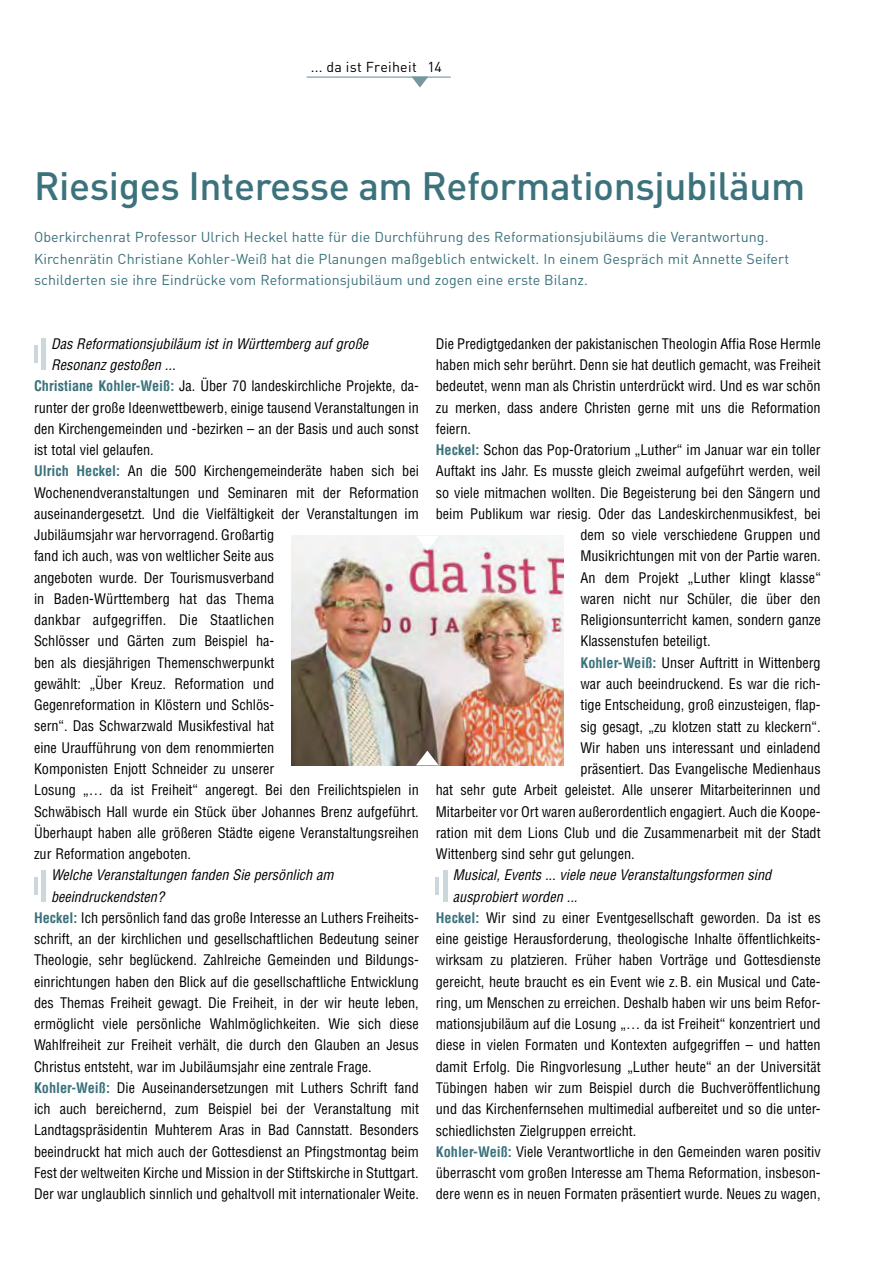
<style>
.page{position:relative;width:893px;height:1263px;background:#fff}
.page>*{position:absolute;margin:0;border:0;box-sizing:border-box;transform-origin:0 0}
.t1{font:500 39px "DIN";letter-spacing:-.01em;color:#3b727c}
.t2{font:condensed 14.25px "Helvetica LT Std";color:#000}
.t3{font:14.25px/21.3px "DIN";letter-spacing:.005em;color:#3b727c}
.t4{font:italic condensed 14.25px "Helvetica LT Std";color:#000}
.t5{font:14.25px "DIN";letter-spacing:.02em;color:#000}
.s1{font-weight:700;color:#3b727c}
</style>
<div class="page">
<hr style="left:307px;top:77px;width:144px;height:1px;background:#7497a0">
<svg style="left:411px;top:77px;width:17px;height:11px"></svg>
<img style="left:291px;top:536px;width:272px;height:229px">
<svg style="left:416px;top:536px;width:23px;height:15px"></svg>
<svg style="left:416px;top:751px;width:23px;height:14px"></svg>
<div style="left:41px;top:338px;width:5px;height:32px;background:#ccd7dc"></div>
<hr style="left:34px;top:345px;width:3px;height:17px;background:#ccd7dc">
<div style="left:41px;top:870px;width:5px;height:31px;background:#ccd7dc"></div>
<hr style="left:34px;top:877px;width:3px;height:17px;background:#ccd7dc">
<div style="left:443px;top:870px;width:5px;height:31px;background:#ccd7dc"></div>
<hr style="left:436px;top:877px;width:3px;height:17px;background:#ccd7dc">
<p class="t5" style="left:311px;top:59px;width:133px">... da ist Freiheit 14</p>
<h1 class="t1" style="left:34px;top:161px;width:773px">Riesiges Interesse am Reformationsjubiläum</h1>
<p class="t3" style="left:34px;top:227px;width:756px">Oberkirchenrat Professor Ulrich Heckel hatte für die Durchführung des Reformationsjubiläums die Verantwortung.<br>Kirchenrätin Christiane Kohler-Weiß hat die Planungen maßgeblich entwickelt. In einem Gespräch mit Annette Seifert schilderten sie ihre Eindrücke vom Reformationsjubiläum und zogen eine erste Bilanz.</p>
<p class="t4" style="left:51px;top:335px;width:319px">Das Reformationsjubiläum ist in Württemberg auf große</p>
<p class="t4" style="left:51px;top:356px;width:126px">Resonanz gestoßen ...</p>
<p class="t2" style="left:34px;top:377px;width:386px"><span class="s1">Christiane Kohler-Weiß:</span> Ja. Über 70 landeskirchliche Projekte, da-</p>
<p class="t2" style="left:34px;top:398px;width:386px">runter der große Ideenwettbewerb, einige tausend Veranstaltungen in</p>
<p class="t2" style="left:34px;top:420px;width:386px">den Kirchengemeinden und -bezirken – an der Basis und auch sonst</p>
<p class="t2" style="left:34px;top:441px;width:121px">ist total viel gelaufen.</p>
<p class="t2" style="left:34px;top:462px;width:386px"><span class="s1">Ulrich Heckel:</span> An die 500 Kirchengemeinderäte haben sich bei</p>
<p class="t2" style="left:34px;top:483px;width:386px">Wochenendveranstaltungen und Seminaren mit der Reformation</p>
<p class="t2" style="left:34px;top:505px;width:386px">auseinandergesetzt. Und die Vielfältigkeit der Veranstaltungen im</p>
<p class="t2" style="left:34px;top:526px;width:242px">Jubiläumsjahr war hervorragend. Großartig</p>
<p class="t2" style="left:34px;top:547px;width:242px">fand ich auch, was von weltlicher Seite aus</p>
<p class="t2" style="left:34px;top:568px;width:242px">angeboten wurde. Der Tourismusverband</p>
<p class="t2" style="left:34px;top:590px;width:242px">in Baden-Württemberg hat das Thema</p>
<p class="t2" style="left:34px;top:611px;width:242px">dankbar aufgegriffen. Die Staatlichen</p>
<p class="t2" style="left:34px;top:632px;width:242px">Schlösser und Gärten zum Beispiel ha-</p>
<p class="t2" style="left:34px;top:653px;width:242px">ben als diesjährigen Themenschwerpunkt</p>
<p class="t2" style="left:34px;top:675px;width:242px">gewählt: „Über Kreuz. Reformation und</p>
<p class="t2" style="left:34px;top:696px;width:240px">Gegenreformation in Klöstern und Schlös-</p>
<p class="t2" style="left:34px;top:717px;width:242px">sern“. Das Schwarzwald Musikfestival hat</p>
<p class="t2" style="left:34px;top:739px;width:242px">eine Uraufführung von dem renommierten</p>
<p class="t2" style="left:34px;top:760px;width:242px">Komponisten Enjott Schneider zu unserer</p>
<p class="t2" style="left:34px;top:781px;width:386px">Losung „… da ist Freiheit“ angeregt. Bei den Freilichtspielen in</p>
<p class="t2" style="left:34px;top:802px;width:386px">Schwäbisch Hall wurde ein Stück über Johannes Brenz aufgeführt.</p>
<p class="t2" style="left:34px;top:824px;width:386px">Überhaupt haben alle größeren Städte eigene Veranstaltungsreihen</p>
<p class="t2" style="left:34px;top:845px;width:159px">zur Reformation angeboten.</p>
<p class="t4" style="left:51px;top:866px;width:284px">Welche Veranstaltungen fanden Sie persönlich am</p>
<p class="t4" style="left:51px;top:887px;width:115px">beeindruckendsten?</p>
<p class="t2" style="left:34px;top:909px;width:384px"><span class="s1">Heckel:</span> Ich persönlich fand das große Interesse an Luthers Freiheits--</p>
<p class="t2" style="left:34px;top:930px;width:386px">schrift, an der kirchlichen und gesellschaftlichen Bedeutung seiner</p>
<p class="t2" style="left:34px;top:951px;width:384px">Theologie, sehr beglückend. Zahlreiche Gemeinden und Bildungs--</p>
<p class="t2" style="left:34px;top:972px;width:386px">einrichtungen haben den Blick auf die gesellschaftliche Entwicklung</p>
<p class="t2" style="left:34px;top:994px;width:386px">des Themas Freiheit gewagt. Die Freiheit, in der wir heute leben,</p>
<p class="t2" style="left:34px;top:1015px;width:386px">ermöglicht viele persönliche Wahlmöglichkeiten. Wie sich diese</p>
<p class="t2" style="left:34px;top:1036px;width:386px">Wahlfreiheit zur Freiheit verhält, die durch den Glauben an Jesus</p>
<p class="t2" style="left:34px;top:1057px;width:339px">Christus entsteht, war im Jubiläumsjahr eine zentrale Frage.</p>
<p class="t2" style="left:34px;top:1079px;width:386px"><span class="s1">Kohler-Weiß:</span> Die Auseinandersetzungen mit Luthers Schrift fand</p>
<p class="t2" style="left:34px;top:1100px;width:386px">ich auch bereichernd, zum Beispiel bei der Veranstaltung mit</p>
<p class="t2" style="left:34px;top:1121px;width:386px">Landtagspräsidentin Muhterem Aras in Bad Cannstatt. Besonders</p>
<p class="t2" style="left:34px;top:1142px;width:386px">beeindruckt hat mich auch der Gottesdienst an Pfingstmontag beim</p>
<p class="t2" style="left:34px;top:1164px;width:386px">Fest der weltweiten Kirche und Mission in der Stiftskirche in Stuttgart.</p>
<p class="t2" style="left:34px;top:1185px;width:386px">Der war unglaublich sinnlich und gehaltvoll mit internationaler Weite.</p>
<p class="t2" style="left:436px;top:335px;width:386px">Die Predigtgedanken der pakistanischen Theologin Affia Rose Hermle</p>
<p class="t2" style="left:436px;top:356px;width:386px">haben mich sehr berührt. Denn sie hat deutlich gemacht, was Freiheit</p>
<p class="t2" style="left:436px;top:377px;width:386px">bedeutet, wenn man als Christin unterdrückt wird. Und es war schön</p>
<p class="t2" style="left:436px;top:398px;width:386px">zu merken, dass andere Christen gerne mit uns die Reformation</p>
<p class="t2" style="left:436px;top:420px;width:37px">feiern.</p>
<p class="t2" style="left:436px;top:441px;width:386px"><span class="s1">Heckel:</span> Schon das Pop-Oratorium „Luther“ im Januar war ein toller</p>
<p class="t2" style="left:436px;top:462px;width:386px">Auftakt ins Jahr. Es musste gleich zweimal aufgeführt werden, weil</p>
<p class="t2" style="left:436px;top:483px;width:386px">so viele mitmachen wollten. Die Begeisterung bei den Sängern und</p>
<p class="t2" style="left:436px;top:505px;width:386px">beim Publikum war riesig. Oder das Landeskirchenmusikfest, bei</p>
<p class="t2" style="left:580px;top:526px;width:242px">dem so viele verschiedene Gruppen und</p>
<p class="t2" style="left:580px;top:547px;width:242px">Musikrichtungen mit von der Partie waren.</p>
<p class="t2" style="left:580px;top:568px;width:242px">An dem Projekt „Luther klingt klasse“</p>
<p class="t2" style="left:580px;top:590px;width:242px">waren nicht nur Schüler, die über den</p>
<p class="t2" style="left:580px;top:611px;width:242px">Religionsunterricht kamen, sondern ganze</p>
<p class="t2" style="left:580px;top:632px;width:132px">Klassenstufen beteiligt.</p>
<p class="t2" style="left:580px;top:654px;width:242px"><span class="s1">Kohler-Weiß:</span> Unser Auftritt in Wittenberg</p>
<p class="t2" style="left:580px;top:675px;width:242px">war auch beeindruckend. Es war die rich-</p>
<p class="t2" style="left:580px;top:696px;width:242px">tige Entscheidung, groß einzusteigen, flap-</p>
<p class="t2" style="left:580px;top:717px;width:242px">sig gesagt, „zu klotzen statt zu kleckern“.</p>
<p class="t2" style="left:580px;top:739px;width:242px">Wir haben uns interessant und einladend</p>
<p class="t2" style="left:580px;top:760px;width:242px">präsentiert. Das Evangelische Medienhaus</p>
<p class="t2" style="left:436px;top:781px;width:386px">hat sehr gute Arbeit geleistet. Alle unserer Mitarbeiterinnen und</p>
<p class="t2" style="left:436px;top:802px;width:385px">Mitarbeiter vor Ort waren außerordentlich engagiert. Auch die Koope-</p>
<p class="t2" style="left:436px;top:824px;width:386px">ration mit dem Lions Club und die Zusammenarbeit mit der Stadt</p>
<p class="t2" style="left:436px;top:845px;width:200px">Wittenberg sind sehr gut gelungen.</p>
<p class="t4" style="left:453px;top:866px;width:320px">Musical, Events ... viele neue Veranstaltungsformen sind</p>
<p class="t4" style="left:453px;top:887px;width:126px">ausprobiert worden ...</p>
<p class="t2" style="left:436px;top:909px;width:386px"><span class="s1">Heckel:</span> Wir sind zu einer Eventgesellschaft geworden. Da ist es</p>
<p class="t2" style="left:436px;top:930px;width:386px">eine geistige Herausforderung, theologische Inhalte öffentlichkeits-</p>
<p class="t2" style="left:436px;top:951px;width:386px">wirksam zu platzieren. Früher haben Vorträge und Gottesdienste</p>
<p class="t2" style="left:436px;top:972px;width:385px">gereicht, heute braucht es ein Event wie z.B. ein Musical und Cate-</p>
<p class="t2" style="left:436px;top:994px;width:385px">ring, um Menschen zu erreichen. Deshalb haben wir uns beim Refor-</p>
<p class="t2" style="left:436px;top:1015px;width:386px">mationsjubiläum auf die Losung „… da ist Freiheit“ konzentriert und</p>
<p class="t2" style="left:436px;top:1036px;width:386px">diese in vielen Formaten und Kontexten aufgegriffen – und hatten</p>
<p class="t2" style="left:436px;top:1057px;width:386px">damit Erfolg. Die Ringvorlesung „Luther heute“ an der Universität</p>
<p class="t2" style="left:436px;top:1079px;width:386px">Tübingen haben wir zum Beispiel durch die Buchveröffentlichung</p>
<p class="t2" style="left:436px;top:1100px;width:386px">und das Kirchenfernsehen multimedial aufbereitet und so die unter-</p>
<p class="t2" style="left:436px;top:1121px;width:202px">schiedlichsten Zielgruppen erreicht.</p>
<p class="t2" style="left:436px;top:1143px;width:386px"><span class="s1">Kohler-Weiß:</span> Viele Verantwortliche in den Gemeinden waren positiv</p>
<p class="t2" style="left:436px;top:1164px;width:386px">überrascht vom großen Interesse am Thema Reformation, insbeson-</p>
<p class="t2" style="left:436px;top:1185px;width:386px">dere wenn es in neuen Formaten präsentiert wurde. Neues zu wagen,</p>
</div>
